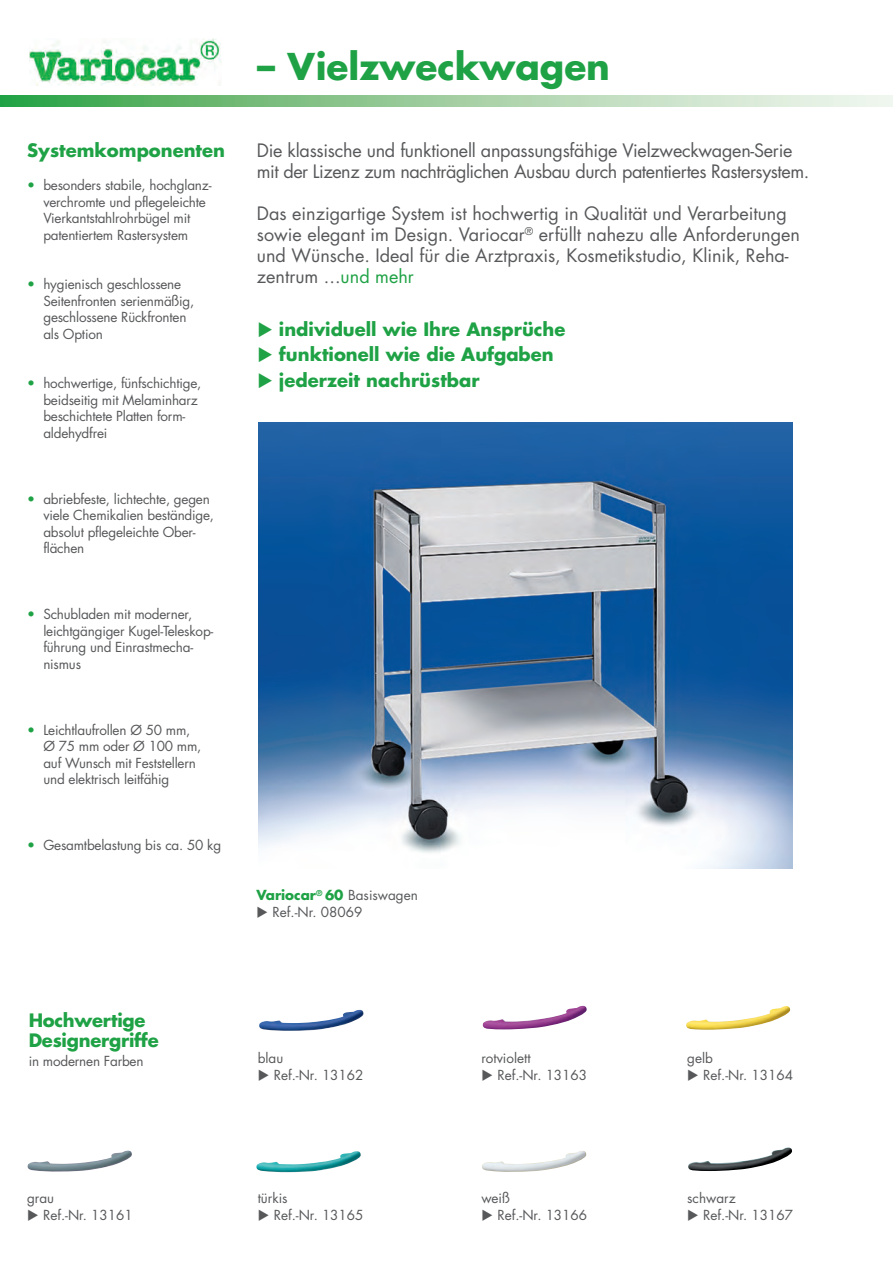
<style>
.page{position:relative;width:893px;height:1263px;background:#fff}
.page>*{position:absolute;margin:0;border:0;box-sizing:border-box;transform-origin:0 0}
.t1{font:700 36px "Futura";color:#1fa245}
.t2{font:18px/21px "Futura";color:#57585a}
.t3{font:18px/21px "Futura";letter-spacing:-.02em;color:#57585a}
.t4{font:700 18px/19.5px "Futura";color:#1fa245}
.t5{font:13.5px/16.5px "Futura";letter-spacing:-.015em;color:#57585a}
.t6{font:700 13.5px "Futura";color:#1fa245}
.s1{color:#1fa245}
.s2{font-weight:400;color:#57585a}
</style>
<div class="page">
<svg style="left:0;top:96px;width:893px;height:10px;background:#9acd9e"></svg>
<img style="left:258px;top:422px;width:534px;height:447px">
<img style="left:30px;top:38px;width:191px;height:47px">
<img style="left:259px;top:1010px;width:105px;height:21px">
<img style="left:483px;top:1006px;width:104px;height:23px">
<img style="left:256px;top:1151px;width:105px;height:21px">
<img style="left:686px;top:1006px;width:104px;height:24px">
<img style="left:28px;top:1150px;width:104px;height:21px">
<img style="left:482px;top:1151px;width:104px;height:21px">
<img style="left:688px;top:1147px;width:104px;height:24px">
<h2 class="t4" style="left:27px;top:140px;width:199px">Systemkomponenten</h2>
<p class="t5" style="left:43px;top:177px;width:170px;text-indent:-16px"><span class="s1">•</span> besonders stabile, hochglanz&shy;verchromte und pflegeleichte<br>Vierkantstahlrohrbügel mit patentiertem Rastersystem</p>
<p class="t5" style="left:43px;top:276px;width:152px;text-indent:-16px"><span class="s1">•</span> hygienisch geschlossene<br>Seitenfronten serienmäßig, geschlossene Rückfronten als Option</p>
<p class="t5" style="left:43px;top:375px;width:160px;text-indent:-16px"><span class="s1">•</span> hochwertige, fünfschichtige, beidseitig mit Melaminharz beschichtete Platten form&shy;aldehydfrei</p>
<p class="t5" style="left:43px;top:490px;width:172px;text-indent:-16px"><span class="s1">•</span> abriebfeste, lichtechte, gegen viele Chemikalien beständige, absolut pflegeleichte Ober&shy;flächen</p>
<p class="t5" style="left:43px;top:606px;width:172px;text-indent:-16px"><span class="s1">•</span> Schubladen mit moderner, leichtgängiger Kugel-Teleskop&shy;führung und Einrastmecha&shy;nismus</p>
<p class="t5" style="left:43px;top:721px;width:160px;text-indent:-16px"><span class="s1">•</span> Leichtlaufrollen Ø 50 mm,<br>Ø 75 mm oder Ø 100 mm, auf Wunsch mit Feststellern und elektrisch leitfähig</p>
<p class="t5" style="left:27px;top:837px;width:196px"><span class="s1">•</span> Gesamtbelastung bis ca. 50 kg</p>
<h1 class="t1" style="left:257px;top:41px;width:354px">– Vielzweckwagen</h1>
<h2 class="t3" style="left:257px;top:140px;width:554px">Die klassische und funktionell anpassungsfähige Vielzweckwagen-Serie mit der Lizenz zum nachträglichen Ausbau durch patentiertes Rastersystem.</h2>
<h2 class="t2" style="left:257px;top:203px;width:545px">Das einzigartige System ist hochwertig in Qualität und Verarbeitung sowie elegant im Design. Variocar<sup>®</sup> erfüllt nahezu alle Anforderungen und Wünsche. Ideal für die Arztpraxis, Kosmetikstudio, Klinik, Reha&shy;zentrum ...<span class="s1">und mehr</span></h2>
<h2 class="t4" style="left:258px;top:319px;width:309px">◆ individuell wie Ihre Ansprüche</h2>
<h2 class="t4" style="left:258px;top:344px;width:298px">◆ funktionell wie die Aufgaben</h2>
<h2 class="t4" style="left:258px;top:370px;width:223px">◆ jederzeit nachrüstbar</h2>
<p class="t6" style="left:257px;top:886px;width:163px">Variocar<sup>®</sup> 60 <span class="s2">Basiswagen</span></p>
<p class="t5" style="left:257px;top:903px;width:107px">◆ Ref.-Nr. 08069</p>
<h2 class="t4" style="left:29px;top:1010px;width:131px">Hochwertige<br>Designergriffe</h2>
<p class="t5" style="left:29px;top:1053px;width:116px">in modernen Farben</p>
<p class="t5" style="left:258px;top:1050px;width:27px">blau</p>
<p class="t5" style="left:258px;top:1066px;width:107px">◆ Ref.-Nr. 13162</p>
<p class="t5" style="left:481px;top:1050px;width:51px">rotviolett</p>
<p class="t5" style="left:481px;top:1066px;width:107px">◆ Ref.-Nr. 13163</p>
<p class="t5" style="left:687px;top:1050px;width:27px">gelb</p>
<p class="t5" style="left:687px;top:1066px;width:107px">◆ Ref.-Nr. 13164</p>
<p class="t5" style="left:27px;top:1190px;width:29px">grau</p>
<p class="t5" style="left:27px;top:1206px;width:107px">◆ Ref.-Nr. 13161</p>
<p class="t5" style="left:258px;top:1190px;width:31px">türkis</p>
<p class="t5" style="left:258px;top:1206px;width:107px">◆ Ref.-Nr. 13165</p>
<p class="t5" style="left:481px;top:1190px;width:30px">weiß</p>
<p class="t5" style="left:481px;top:1206px;width:107px">◆ Ref.-Nr. 13166</p>
<p class="t5" style="left:687px;top:1190px;width:50px">schwarz</p>
<p class="t5" style="left:687px;top:1206px;width:107px">◆ Ref.-Nr. 13167</p>
</div>
